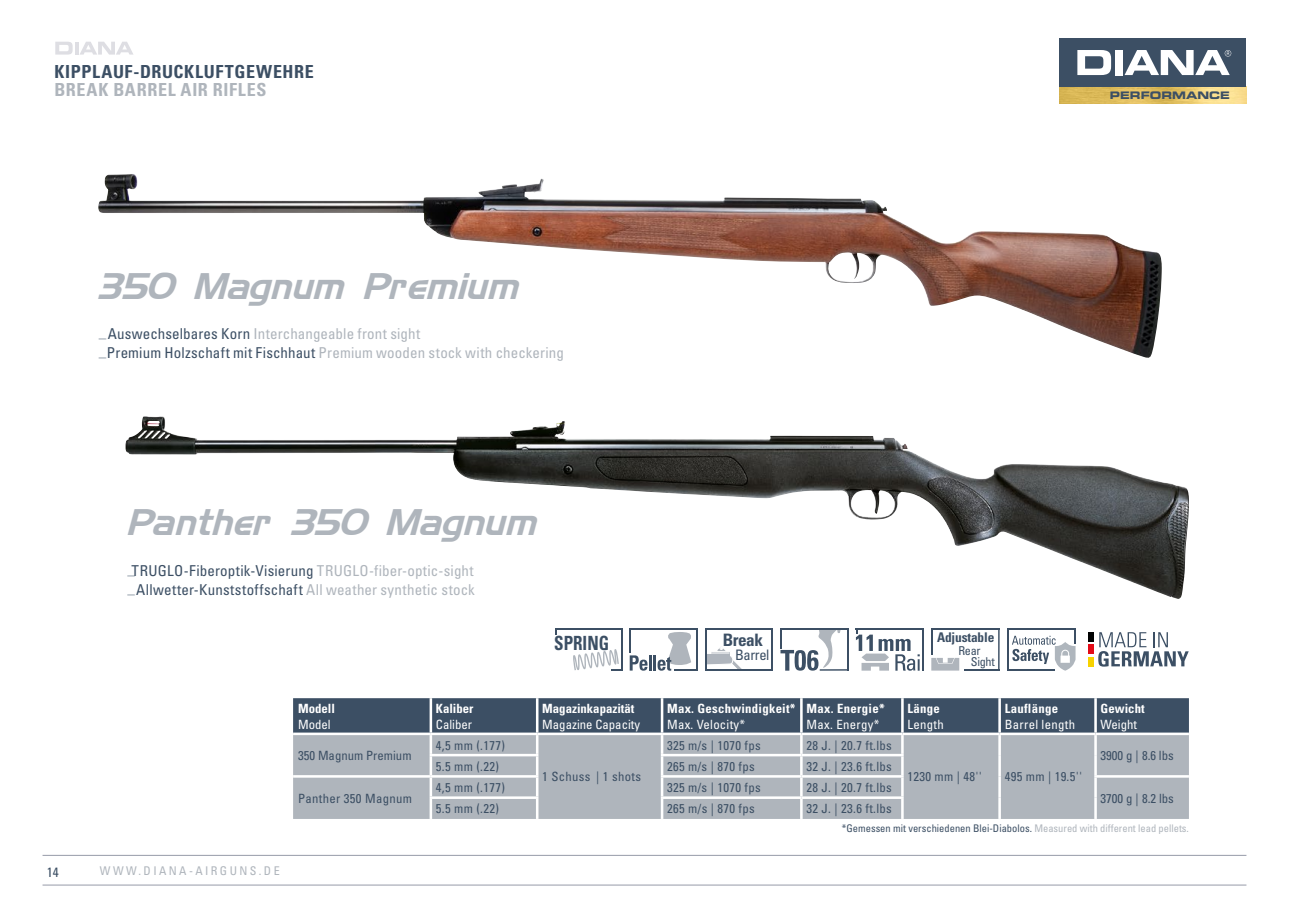
<style>
.page{position:relative;width:1289px;height:919px;background:#fff}
.page>*{position:absolute;margin:0;border:0;box-sizing:border-box;transform-origin:0 0}
.t1{font:36px "Tamworth Gothic";letter-spacing:-.01em;color:#afb5bc}
.t2{font:700 condensed 19.5px "Univers LT";color:#3c4f64;scale:.87 1}
.t3{font:700 condensed 18px "Univers";letter-spacing:.035em;color:#3c4f64}
.t4{font:700 condensed 18px "Univers";letter-spacing:.035em;color:#afb5bc}
.t5{font:700 condensed 17.1px "Univers";letter-spacing:-.025em;color:#3c4f64}
.t6{font:condensed 15px/18.8px "Univers";letter-spacing:.01em;color:#afb5bc}
.t7{font:condensed 15px/18.8px "Univers";letter-spacing:.015em;color:#3c4f64}
.t8{font:condensed 14.4px "Univers";letter-spacing:-.025em;color:#3c4f64}
.t9{font:condensed 13.5px "Univers";color:#3c4f64}
.t10{font:700 condensed 13.35px "Univers";letter-spacing:-.01em;color:#3c4f64}
.t11{font:condensed 12.75px "Univers";letter-spacing:.025em;color:#3c4f64}
.t12{font:condensed 12.75px "Univers";letter-spacing:.01em;color:#fff}
.t13{font:700 condensed 12.75px "Univers";letter-spacing:.02em;color:#fff}
.t14{font:700 condensed 12.75px "Univers";color:#fff}
.t15{font:condensed 12.75px "Univers";color:#3c4f64}
.t16{font:condensed 12.15px/11.1px "Univers";letter-spacing:-.025em;color:#3c4f64}
.t17{font:condensed 12px "Univers";letter-spacing:.2em;color:#afb5bc}
.t18{font:condensed 10.5px "Univers";color:#3c4f64}
.t19{font:10.35px "Eurostile Bold Extended Two";color:#3c4f64}
.s1{font-size:9.75px;color:#3c4f64}
.s2{color:#3c4f64}
.s3{font-size:9.75px}
.s4{color:#afb5bc}
</style>
<div class="page">
<img style="left:1059px;top:87px;width:186px;height:16px">
<div style="left:1059px;top:38px;width:187px;height:49px;background:#3c4f64"></div>
<div style="left:1114px;top:50px;width:8px;height:25px;background:#fff"></div>
<svg style="left:1077px;top:50px;width:34px;height:25px"></svg>
<svg style="left:1124px;top:50px;width:107px;height:25px"></svg>
<img style="left:125px;top:416px;width:1063px;height:183px">
<img style="left:98px;top:174px;width:1063px;height:184px">
<hr style="left:629px;top:628px;width:2px;height:24px;background:#3c4f64">
<hr style="left:696px;top:628px;width:2px;height:42px;background:#3c4f64">
<hr style="left:629px;top:628px;width:69px;height:1px;background:#3c4f64">
<svg style="left:629px;top:655px;width:22px;height:15px"></svg>
<hr style="left:653px;top:655px;width:3px;height:15px;background:#3c4f64">
<svg style="left:657px;top:632px;width:39px;height:38px"></svg>
<svg style="left:855px;top:628px;width:69px;height:42px"></svg>
<hr style="left:621px;top:628px;width:1px;height:41px;background:#3c4f64">
<hr style="left:555px;top:628px;width:67px;height:1px;background:#3c4f64">
<svg style="left:573px;top:649px;width:49px;height:21px"></svg>
<svg style="left:780px;top:628px;width:68px;height:42px"></svg>
<svg style="left:706px;top:646px;width:36px;height:23px"></svg>
<hr style="left:771px;top:628px;width:2px;height:42px;background:#3d5065">
<hr style="left:705px;top:628px;width:68px;height:1px;background:#3d5065">
<hr style="left:705px;top:669px;width:68px;height:1px;background:#3d5065">
<hr style="left:705px;top:628px;width:1px;height:42px;background:#3d5065">
<hr style="left:998px;top:628px;width:1px;height:42px;background:#3c4f64">
<hr style="left:931px;top:628px;width:68px;height:1px;background:#3c4f64">
<hr style="left:963px;top:669px;width:36px;height:1px;background:#3c4f64">
<svg style="left:931px;top:629px;width:28px;height:41px"></svg>
<div style="left:1088px;top:644px;width:5px;height:10px;background:#e30b17"></div>
<div style="left:1088px;top:632px;width:5px;height:9px;background:#010202"></div>
<div style="left:1088px;top:656px;width:5px;height:10px;background:#f7d200"></div>
<svg style="left:1098px;top:632px;width:90px;height:34px"></svg>
<hr style="left:1007px;top:628px;width:1px;height:42px;background:#3c4f64">
<hr style="left:1007px;top:628px;width:68px;height:1px;background:#3c4f64">
<hr style="left:1007px;top:669px;width:47px;height:1px;background:#3c4f64">
<svg style="left:1011px;top:629px;width:64px;height:41px"></svg>
<div style="left:293px;top:796px;width:895px;height:22px;background:#afb5bc"></div>
<svg style="left:293px;top:698px;width:895px;height:98px;background:#8d97a2"></svg>
<hr style="left:998px;top:776px;width:2px;height:21px;background:#fff">
<hr style="left:1094px;top:775px;width:94px;height:2px;background:#fff">
<hr style="left:1094px;top:777px;width:2px;height:20px;background:#fff">
<hr style="left:429px;top:796px;width:109px;height:2px;background:#fff">
<hr style="left:429px;top:798px;width:3px;height:20px;background:#fff">
<hr style="left:536px;top:798px;width:2px;height:20px;background:#fff">
<hr style="left:660px;top:796px;width:141px;height:2px;background:#fff">
<hr style="left:660px;top:798px;width:3px;height:20px;background:#fff">
<hr style="left:801px;top:796px;width:102px;height:2px;background:#fff">
<hr style="left:800px;top:798px;width:2px;height:20px;background:#fff">
<hr style="left:901px;top:798px;width:2px;height:20px;background:#fff">
<hr style="left:998px;top:797px;width:2px;height:21px;background:#fff">
<hr style="left:1094px;top:797px;width:2px;height:21px;background:#fff">
<svg style="left:55px;top:42px;width:18px;height:13px"></svg>
<hr style="left:75px;top:42px;width:4px;height:13px;background:#dedee3">
<svg style="left:80px;top:42px;width:53px;height:13px"></svg>
<hr style="left:43px;top:855px;width:1203px;height:1px;background:#969aa8">
<hr style="left:43px;top:884px;width:1203px;height:1px;background:#969aa8">
<h3 class="t3" style="left:54px;top:61px;width:261px">KIPPLAUF-DRUCKLUFTGEWEHRE</h3>
<h3 class="t4" style="left:54px;top:79px;width:213px">BREAK BARREL AIR RIFLES</h3>
<p class="t19" style="left:1109px;top:87px;width:122px">PERFORMANCE</p>
<h1 class="t1" style="left:98px;top:264px;width:421px">350 Magnum Premium</h1>
<p class="t6" style="left:99px;top:324px;width:466px"><span class="s1">_</span><span class="s2">Auswechselbares Korn</span> Interchangeable front sight<br><span class="s1">_</span><span class="s2">Premium Holzschaft mit Fischhaut</span> Premium wooden stock with checkering</p>
<h1 class="t1" style="left:125px;top:500px;width:412px">Panther 350 Magnum</h1>
<p class="t7" style="left:127px;top:561px;width:349px"><span class="s3">_</span>TRUGLO-Fiberoptik-Visierung <span class="s4">TRUGLO-fiber-optic-sight </span><span class="s3">_</span>Allwetter-Kunststoffschaft <span class="s4">All weather synthetic stock</span></p>
<h2 class="t2" style="left:554px;top:631px;width:64px">SPRING</h2>
<h3 class="t5" style="left:722px;top:629px;width:42px">Break</h3>
<p class="t8" style="left:735px;top:646px;width:36px">Barrel</p>
<p class="t10" style="left:937px;top:629px;width:59px">Adjustable</p>
<p class="t16" style="left:970px;top:644px;width:25px;text-indent:-12px">Rear<br>Sight</p>
<p class="t13" style="left:298px;top:701px;width:38px">Modell</p>
<p class="t12" style="left:298px;top:716px;width:34px">Model</p>
<p class="t14" style="left:436px;top:701px;width:39px">Kaliber</p>
<p class="t12" style="left:436px;top:716px;width:38px">Caliber</p>
<p class="t14" style="left:542px;top:701px;width:94px">Magazinkapazität</p>
<p class="t12" style="left:542px;top:716px;width:99px">Magazine Capacity</p>
<p class="t13" style="left:667px;top:701px;width:130px">Max. Geschwindigkeit*</p>
<p class="t12" style="left:667px;top:716px;width:79px">Max. Velocity*</p>
<p class="t13" style="left:806px;top:701px;width:80px">Max. Energie*</p>
<p class="t12" style="left:806px;top:716px;width:74px">Max. Energy*</p>
<p class="t13" style="left:907px;top:701px;width:34px">Länge</p>
<p class="t12" style="left:907px;top:716px;width:38px">Length</p>
<p class="t13" style="left:1004px;top:701px;width:55px">Lauflänge</p>
<p class="t12" style="left:1004px;top:716px;width:72px">Barrel length</p>
<p class="t14" style="left:1100px;top:701px;width:45px">Gewicht</p>
<p class="t12" style="left:1100px;top:716px;width:38px">Weight</p>
<p class="t15" style="left:298px;top:747px;width:115px">350 Magnum Premium</p>
<p class="t11" style="left:298px;top:790px;width:115px">Panther 350 Magnum</p>
<p class="t9" style="left:47px;top:863px;width:13px">14</p>
<p class="t17" style="left:100px;top:863px;width:181px">WWW.DIANA-AIRGUNS.DE</p>
<p class="t11" style="left:436px;top:737px;width:70px">4,5 mm (.177)</p>
<p class="t11" style="left:667px;top:737px;width:95px">325 m/s | 1070 fps</p>
<p class="t11" style="left:806px;top:737px;width:87px">28 J. | 20.7 ft.lbs</p>
<p class="t11" style="left:1100px;top:747px;width:75px">3900 g | 8.6 lbs</p>
<p class="t11" style="left:436px;top:758px;width:64px">5.5 mm (.22)</p>
<p class="t11" style="left:667px;top:758px;width:89px">265 m/s | 870 fps</p>
<p class="t11" style="left:806px;top:758px;width:87px">32 J. | 23.6 ft.lbs</p>
<p class="t11" style="left:542px;top:768px;width:100px">1 Schuss | 1 shots</p>
<p class="t11" style="left:907px;top:768px;width:76px">1230 mm | 48''</p>
<p class="t11" style="left:1004px;top:768px;width:79px">495 mm | 19.5''</p>
<p class="t11" style="left:436px;top:779px;width:70px">4,5 mm (.177)</p>
<p class="t11" style="left:667px;top:779px;width:95px">325 m/s | 1070 fps</p>
<p class="t11" style="left:806px;top:779px;width:87px">28 J. | 20.7 ft.lbs</p>
<p class="t11" style="left:1100px;top:790px;width:75px">3700 g | 8.2 lbs</p>
<p class="t11" style="left:436px;top:800px;width:64px">5.5 mm (.22)</p>
<p class="t11" style="left:667px;top:800px;width:89px">265 m/s | 870 fps</p>
<p class="t11" style="left:806px;top:800px;width:87px">32 J. | 23.6 ft.lbs</p>
<p class="t18" style="left:841px;top:821px;width:348px">*Gemessen mit verschiedenen Blei-Diabolos. <span class="s4">Measured with different lead pellets.</span></p>
</div>
